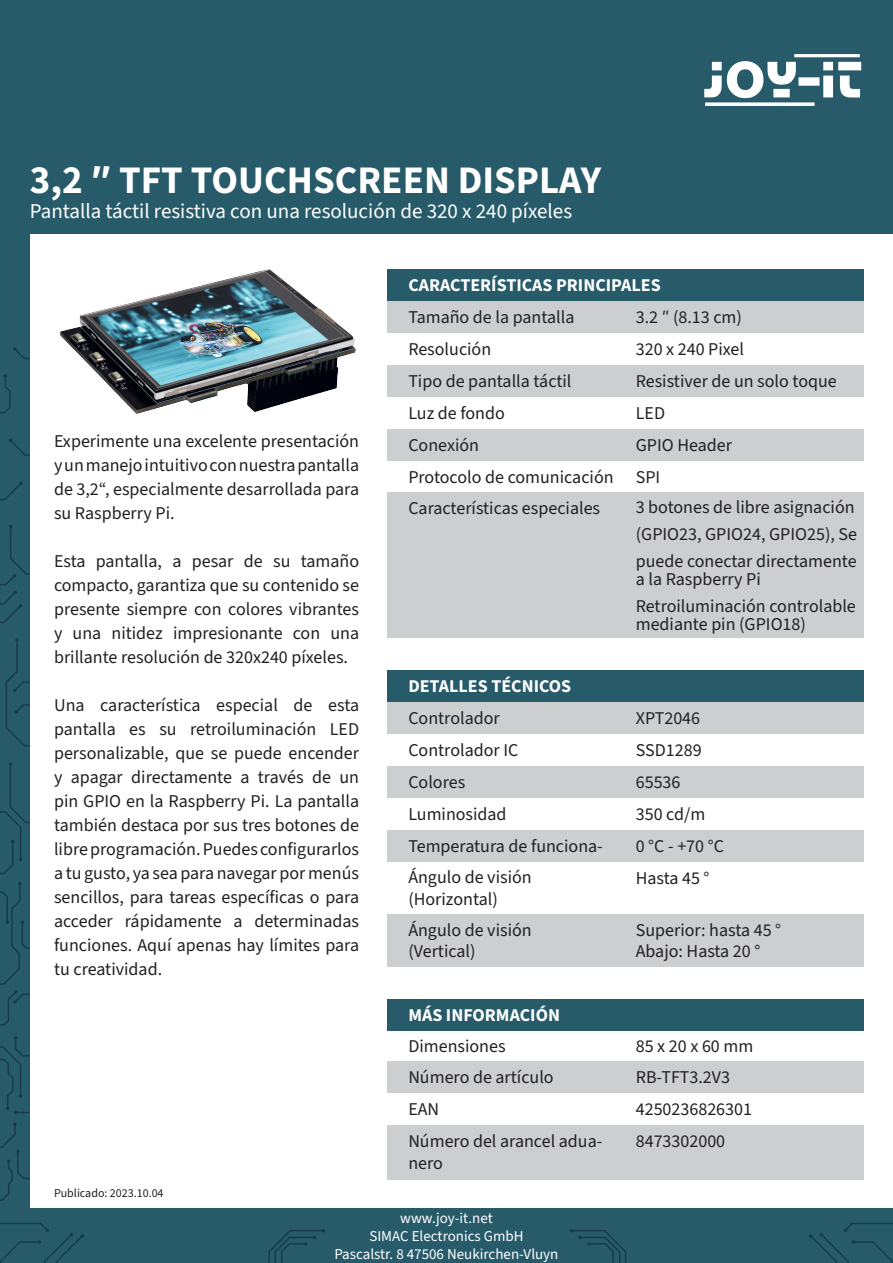
<style>
.page{position:relative;width:893px;height:1263px;background:#fff}
.page>*{position:absolute;margin:0;border:0;box-sizing:border-box;transform-origin:0 0}
.t1{font:700 39px "Source Sans 3";color:#fff}
.t2{font:21px "Source Sans 3";color:#fff}
.t3{font:18px/24px "Source Sans 3";color:#231f20;text-align:justify}
.t4{font:700 18px "Source Sans 3";color:#fff}
.t5{font:15px "Source Sans 3";color:#fff}
.t6{font:12px "Source Sans 3";color:#231f20}
</style>
<div class="page">
<div style="left:387px;top:365px;width:476px;height:32px;background:#cccecf"></div>
<div style="left:387px;top:301px;width:476px;height:32px;background:#cccecf"></div>
<div style="left:387px;top:702px;width:476px;height:32px;background:#cccecf"></div>
<div style="left:387px;top:429px;width:476px;height:32px;background:#cccecf"></div>
<div style="left:387px;top:493px;width:476px;height:145px;background:#cccecf"></div>
<div style="left:387px;top:766px;width:476px;height:32px;background:#cccecf"></div>
<div style="left:387px;top:830px;width:476px;height:32px;background:#cccecf"></div>
<div style="left:387px;top:914px;width:476px;height:53px;background:#cccecf"></div>
<div style="left:387px;top:1061px;width:476px;height:32px;background:#cccecf"></div>
<div style="left:387px;top:1125px;width:476px;height:54px;background:#cccecf"></div>
<div style="left:0;top:0;width:893px;height:234px;background:#275b6a"></div>
<img style="left:704px;top:54px;width:158px;height:52px">
<div style="left:0;top:208px;width:30px;height:1055px;background:#275b6a"></div>
<div style="left:387px;top:269px;width:476px;height:32px;background:#275b6a"></div>
<div style="left:387px;top:670px;width:476px;height:32px;background:#275b6a"></div>
<div style="left:387px;top:999px;width:476px;height:32px;background:#275b6a"></div>
<svg style="left:0;top:1122px;width:30px;height:79px"></svg>
<svg style="left:0;top:1036px;width:30px;height:78px"></svg>
<svg style="left:0;top:882px;width:30px;height:144px"></svg>
<svg style="left:0;top:762px;width:30px;height:112px"></svg>
<svg style="left:5px;top:638px;width:25px;height:109px"></svg>
<svg style="left:0;top:525px;width:30px;height:99px"></svg>
<svg style="left:0;top:482px;width:23px;height:19px"></svg>
<svg style="left:9px;top:438px;width:21px;height:18px"></svg>
<svg style="left:0;top:374px;width:11px;height:40px"></svg>
<svg style="left:13px;top:347px;width:17px;height:12px"></svg>
<div style="left:0;top:1209px;width:893px;height:54px;background:#275b6a"></div>
<svg style="left:268px;top:1229px;width:57px;height:34px"></svg>
<svg style="left:570px;top:1229px;width:57px;height:34px"></svg>
<svg style="left:0;top:1223px;width:84px;height:40px"></svg>
<svg style="left:809px;top:1223px;width:84px;height:40px"></svg>
<img style="left:61px;top:269px;width:295px;height:145px">
<p class="t1" style="left:30px;top:154px;width:573px">3,2 ″ TFT TOUCHSCREEN DISPLAY</p>
<p class="t2" style="left:30px;top:197px;width:544px">Pantalla táctil resistiva con una resolución de 320 x 240 píxeles</p>
<p class="t4" style="left:408px;top:273px;width:254px">CARACTERÍSTICAS PRINCIPALES</p>
<p class="t3" style="left:408px;top:306px;width:168px">Tamaño de la pantalla</p>
<p class="t3" style="left:636px;top:306px;width:108px">3.2 ″ (8.13 cm)</p>
<p class="t3" style="left:408px;top:337px;width:84px">Resolución</p>
<p class="t3" style="left:636px;top:337px;width:110px">320 x 240 Pixel</p>
<p class="t3" style="left:408px;top:369px;width:165px">Tipo de pantalla táctil</p>
<p class="t3" style="left:636px;top:369px;width:203px">Resistiver de un solo toque</p>
<p class="t3" style="left:408px;top:401px;width:98px">Luz de fondo</p>
<p class="t3" style="left:636px;top:401px;width:31px">LED</p>
<p class="t3" style="left:54px;top:430px;width:307px">Experimente una excelente presentación y un manejo intuitivo con nuestra pantalla de 3,2“, especialmente desarrollada para su Raspberry Pi.</p>
<p class="t3" style="left:54px;top:550px;width:307px">Esta pantalla, a pesar de su tamaño compacto, garantiza que su contenido se presente siempre con colores vibrantes y una nitidez impresionante con una brillante resolución de 320x240 píxeles.</p>
<p class="t3" style="left:54px;top:694px;width:307px">Una característica especial de esta pantalla es su retroiluminación LED personalizable, que se puede encender y apagar directamente a través de un pin GPIO en la Raspberry Pi. La pantalla también destaca por sus tres botones de libre programación. Puedes configurarlos a tu gusto, ya sea para navegar por menús sencillos, para tareas específicas o para acceder rápidamente a determinadas funciones. Aquí apenas hay límites para tu creatividad.</p>
<p class="t3" style="left:408px;top:433px;width:72px">Conexión</p>
<p class="t3" style="left:636px;top:433px;width:98px">GPIO Header</p>
<p class="t3" style="left:408px;top:465px;width:207px">Protocolo de comunicación</p>
<p class="t3" style="left:636px;top:465px;width:26px">SPI</p>
<p class="t3" style="left:408px;top:497px;width:193px">Características especiales</p>
<p class="t3" style="left:636px;top:495px;width:220px">3 botones de libre asignación</p>
<p class="t3" style="left:636px;top:521px;width:223px;line-height:27px">(GPIO23, GPIO24, GPIO25), Se puede conectar directamente</p>
<p class="t3" style="left:636px;top:567px;width:127px">a la Raspberry Pi</p>
<p class="t3" style="left:636px;top:597px;width:222px;line-height:18px">Retroiluminación controlable mediante pin (GPIO18)</p>
<p class="t4" style="left:408px;top:674px;width:164px">DETALLES TÉCNICOS</p>
<p class="t3" style="left:408px;top:706px;width:93px">Controlador</p>
<p class="t3" style="left:636px;top:706px;width:66px">XPT2046</p>
<p class="t3" style="left:408px;top:738px;width:112px">Controlador IC</p>
<p class="t3" style="left:636px;top:738px;width:67px">SSD1289</p>
<p class="t3" style="left:408px;top:770px;width:58px">Colores</p>
<p class="t3" style="left:636px;top:770px;width:46px">65536</p>
<p class="t3" style="left:408px;top:802px;width:100px">Luminosidad</p>
<p class="t3" style="left:636px;top:802px;width:71px">350 cd/m</p>
<p class="t3" style="left:408px;top:834px;width:196px">Temperatura de funciona-</p>
<p class="t3" style="left:636px;top:834px;width:90px">0 °C - +70 °C</p>
<p class="t3" style="left:408px;top:866px;width:125px">Ángulo de visión</p>
<p class="t3" style="left:408px;top:887px;width:91px">(Horizontal)</p>
<p class="t3" style="left:408px;top:918px;width:125px">Ángulo de visión</p>
<p class="t3" style="left:408px;top:940px;width:69px">(Vertical)</p>
<p class="t3" style="left:636px;top:866px;width:75px">Hasta 45 °</p>
<p class="t3" style="left:636px;top:918px;width:147px">Superior: hasta 45 °</p>
<p class="t3" style="left:636px;top:940px;width:126px">Abajo: Hasta 20 °</p>
<p class="t4" style="left:408px;top:1003px;width:153px">MÁS INFORMACIÓN</p>
<p class="t3" style="left:408px;top:1034px;width:99px">Dimensiones</p>
<p class="t3" style="left:636px;top:1034px;width:119px">85 x 20 x 60 mm</p>
<p class="t3" style="left:408px;top:1066px;width:147px">Número de artículo</p>
<p class="t3" style="left:636px;top:1066px;width:96px">RB-TFT3.2V3</p>
<p class="t3" style="left:408px;top:1097px;width:32px">EAN</p>
<p class="t3" style="left:636px;top:1097px;width:118px">4250236826301</p>
<p class="t3" style="left:408px;top:1131px;width:196px;line-height:21.6px">Número del arancel adua&shy;nero</p>
<p class="t3" style="left:636px;top:1129px;width:91px">8473302000</p>
<p class="t6" style="left:54px;top:1185px;width:111px">Publicado: 2023.10.04</p>
<p class="t5" style="left:400px;top:1208px;width:94px">www.joy-it.net</p>
<p class="t5" style="left:369px;top:1226px;width:156px">SIMAC Electronics GmbH</p>
<p class="t5" style="left:334px;top:1244px;width:226px">Pascalstr. 8 47506 Neukirchen-Vluyn</p>
</div>
